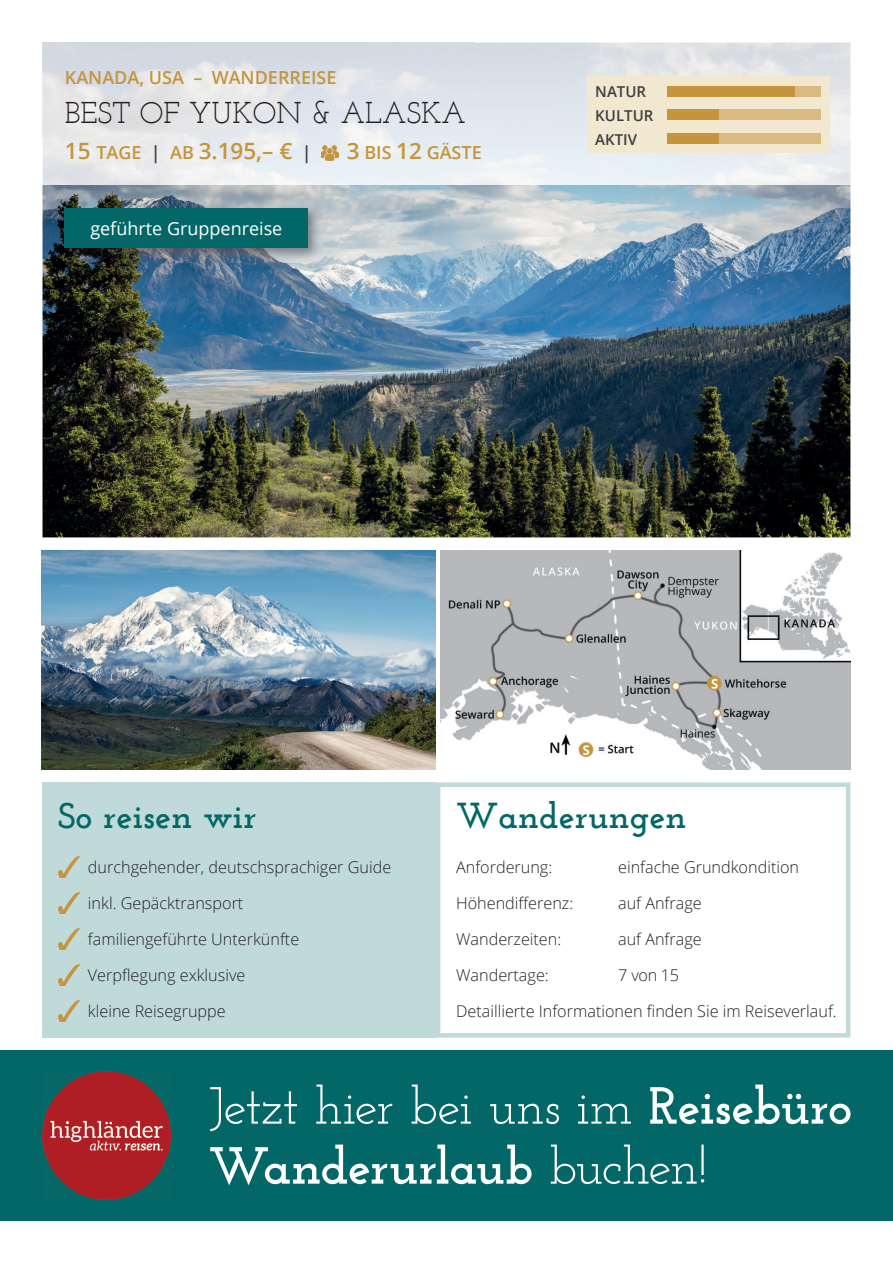
<style>
.page{position:relative;width:893px;height:1263px;background:#fff}
.page>*{position:absolute;margin:0;border:0;box-sizing:border-box;transform-origin:0 0}
.t1{font:52.2px/60px "Josefin Slab";letter-spacing:-.015em;color:#fff}
.t2{font:700 36px "Josefin Slab";color:#046767}
.t3{font:30px "Josefin Slab";color:#231f20}
.t4{font:600 22.5px "Open Sans";color:#c4953c}
.t5{font:600 18px "Open Sans";color:#c4953c}
.t6{font:18px "Open Sans";color:#fff}
.t7{font:300 16.2px "Open Sans";color:#231f20}
.t8{font:600 15px/24px "Open Sans";color:#3e3e3f}
.s1{font-size:18px}
.s2{font-size:18px;color:#3e3e3f}
.s3{font-size:22.5px}
.s4{font-weight:700}
</style>
<div class="page">
<img style="left:43px;top:185px;width:807px;height:352px">
<img style="left:797px;top:90px;width:53px;height:95px">
<img style="left:43px;top:137px;width:754px;height:48px">
<img style="left:321px;top:146px;width:17px;height:14px">
<div style="left:587px;top:77px;width:242px;height:76px;background:#f1e8cf"></div>
<div style="left:668px;top:133px;width:153px;height:11px;background:#d9ba82"></div>
<div style="left:668px;top:109px;width:153px;height:11px;background:#d9ba82"></div>
<div style="left:668px;top:86px;width:153px;height:10px;background:#d9ba82"></div>
<div style="left:668px;top:86px;width:127px;height:10px;background:#c4953c"></div>
<div style="left:668px;top:109px;width:51px;height:11px;background:#c4953c"></div>
<div style="left:668px;top:133px;width:51px;height:11px;background:#c4953c"></div>
<div style="left:0;top:1050px;width:893px;height:170px;background:#046767"></div>
<img style="left:43px;top:1071px;width:127px;height:128px">
<div style="left:43px;top:782px;width:393px;height:255px;background:#c0dada"></div>
<img style="left:58px;top:856px;width:22px;height:21px">
<img style="left:58px;top:892px;width:22px;height:21px">
<img style="left:58px;top:928px;width:22px;height:21px">
<img style="left:58px;top:964px;width:22px;height:21px">
<img style="left:58px;top:1000px;width:22px;height:21px">
<svg style="left:436px;top:782px;width:414px;height:255px"></svg>
<img style="left:440px;top:550px;width:410px;height:220px">
<img style="left:41px;top:550px;width:395px;height:220px">
<img style="left:59px;top:203px;width:264px;height:59px">
<div style="left:65px;top:208px;width:243px;height:40px;background:#046767"></div>
<p class="t5" style="left:65px;top:65px;width:273px">KANADA, USA – WANDERREISE</p>
<h3 class="t3" style="left:65px;top:95px;width:403px">BEST OF YUKON &amp; ALASKA</h3>
<h3 class="t4" style="left:65px;top:135px;width:248px">15 <span class="s1">TAGE</span> <span class="s2">|</span> <span class="s1">AB</span> 3.195,– € <span class="s2">|</span></h3>
<p class="t5" style="left:347px;top:140px;width:136px"><span class="s3">3</span> BIS <span class="s3">12</span> GÄSTE</p>
<p class="t6" style="left:90px;top:216px;width:194px">geführte Gruppenreise</p>
<p class="t8" style="left:595px;top:79px;width:60px">NATUR<br>KULTUR<br>AKTIV</p>
<h2 class="t2" style="left:58px;top:794px;width:200px">So reisen wir</h2>
<p class="t7" style="left:88px;top:856px;width:305px">durchgehender, deutschsprachiger Guide</p>
<p class="t7" style="left:88px;top:892px;width:157px">inkl. Gepäcktransport</p>
<p class="t7" style="left:88px;top:928px;width:213px">familiengeführte Unterkünfte</p>
<p class="t7" style="left:88px;top:964px;width:159px">Verpflegung exklusive</p>
<p class="t7" style="left:88px;top:1000px;width:139px">kleine Reisegruppe</p>
<h2 class="t2" style="left:456px;top:794px;width:232px">Wanderungen</h2>
<p class="t7" style="left:456px;top:856px;width:98px">Anforderung:</p>
<p class="t7" style="left:618px;top:856px;width:183px">einfache Grundkondition</p>
<p class="t7" style="left:456px;top:892px;width:119px">Höhendifferenz:</p>
<p class="t7" style="left:618px;top:892px;width:85px">auf Anfrage</p>
<p class="t7" style="left:456px;top:928px;width:107px">Wanderzeiten:</p>
<p class="t7" style="left:618px;top:928px;width:85px">auf Anfrage</p>
<p class="t7" style="left:456px;top:964px;width:94px">Wandertage:</p>
<p class="t7" style="left:618px;top:964px;width:62px">7 von 15</p>
<p class="t7" style="left:456px;top:1000px;width:382px">Detaillierte Informationen finden Sie im Reiseverlauf.</p>
<h1 class="t1" style="left:208px;top:1076px;width:645px">Jetzt hier bei uns im <span class="s4">Reisebüro<br>Wanderurlaub</span> buchen!</h1>
</div>
